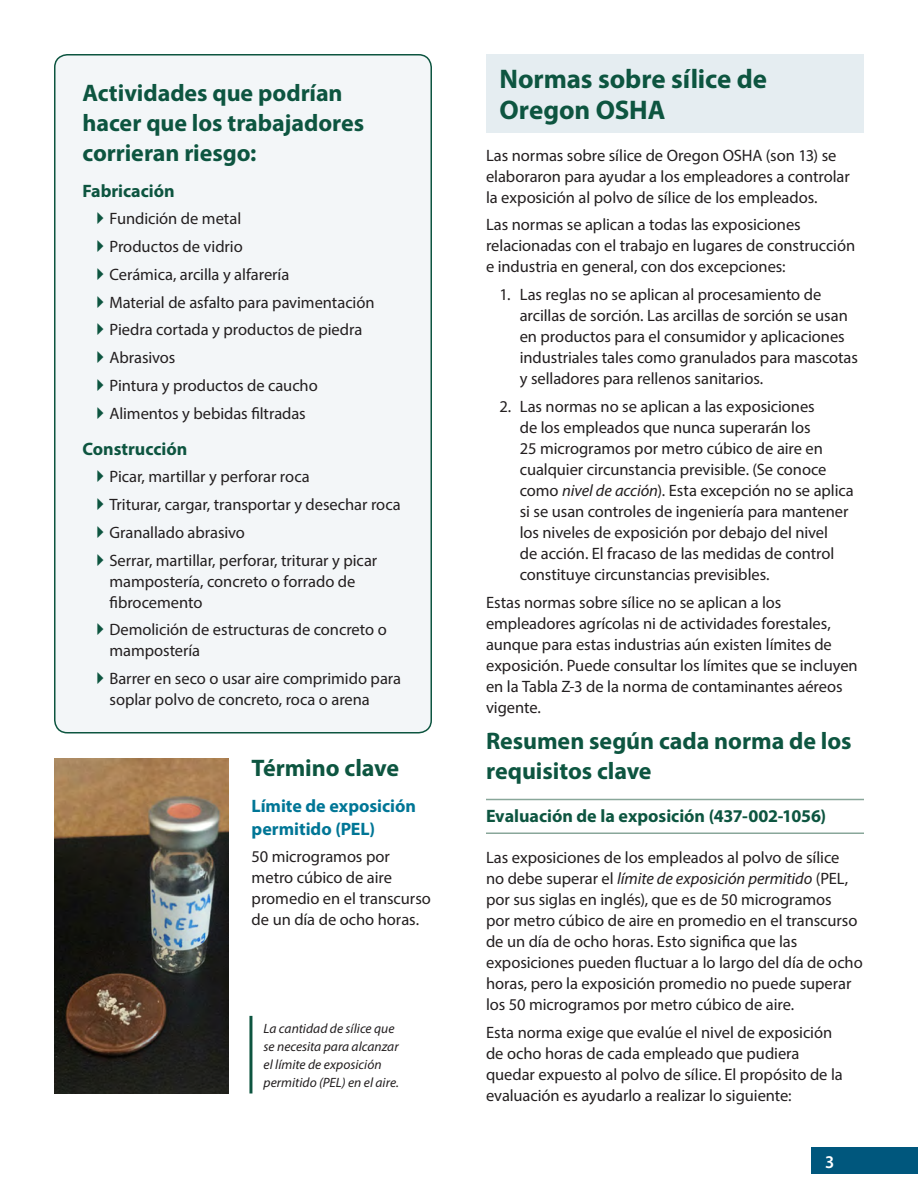
<style>
.page{position:relative;width:918px;height:1188px;background:#fff}
.page>*{position:absolute;margin:0;border:0;box-sizing:border-box;transform-origin:0 0}
.Body_-_Section_Headi{font:700 27px/31.5px "Myriad Pro";letter-spacing:-.005em;color:#0d5540}
.Body_-_Section_Title{font:700 24px/30px "Myriad Pro";letter-spacing:-.005em;color:#0d5540}
.Body_-_Section_Intro{font:700 18px "Myriad Pro";color:#0d5540}
.Body_-_Section_Subhe{font:700 18px/22.5px "Myriad Pro";color:#007696}
.Heading_-_Subhead__b{font:700 18px "Myriad Pro";color:#0d5540}
.t1{font:600 18px "Myriad Pro";color:#fff;scale:.95 1}
.Body_-_Text{font:16.5px/21px "Myriad Pro";letter-spacing:-.005em;color:#231f20}
.Body_-_Text-2{font:italic 13.5px/18px "Myriad Pro";color:#231f20}
.s1{font-style:italic}
</style>
<div class="page">
<div style="left:812px;top:1148px;width:106px;height:26px;background:#00577d"></div>
<div style="left:55px;top:55px;width:376px;height:678px;background:#f3f6f8;border-radius:13px"></div>
<div style="left:54px;top:54px;width:378px;height:680px;border:2px solid #0d5540;border-radius:13px"></div>
<div style="left:486px;top:54px;width:378px;height:79px;background:#e5edf1"></div>
<hr style="left:486px;top:832px;width:378px;height:2px;background:#89a79a">
<hr style="left:486px;top:799px;width:378px;height:1px;background:#89a79a">
<img style="left:54px;top:758px;width:175px;height:336px">
<hr style="left:249px;top:1016px;width:3px;height:78px;background:#0d5540">
<p class="Body_-_Section_Title" style="left:82px;top:77px;width:283px">Actividades que podrían hacer que los trabajadores corrieran riesgo:</p>
<p class="Heading_-_Subhead__b" style="left:82px;top:179px;width:94px">Fabricación</p>
<p class="Body_-_Text" style="left:109px;top:208px;width:133px">Fundición de metal</p>
<p class="Body_-_Text" style="left:109px;top:236px;width:135px">Productos de vidrio</p>
<p class="Body_-_Text" style="left:109px;top:263px;width:181px">Cerámica, arcilla y alfarería</p>
<p class="Body_-_Text" style="left:109px;top:291px;width:267px">Material de asfalto para pavimentación</p>
<p class="Body_-_Text" style="left:109px;top:319px;width:255px">Piedra cortada y productos de piedra</p>
<p class="Body_-_Text" style="left:109px;top:347px;width:67px">Abrasivos</p>
<p class="Body_-_Text" style="left:109px;top:374px;width:210px">Pintura y productos de caucho</p>
<p class="Body_-_Text" style="left:109px;top:402px;width:198px">Alimentos y bebidas filtradas</p>
<p class="Heading_-_Subhead__b" style="left:82px;top:437px;width:106px">Construcción</p>
<p class="Body_-_Text" style="left:109px;top:466px;width:202px">Picar, martillar y perforar roca</p>
<p class="Body_-_Text" style="left:109px;top:494px;width:293px">Triturar, cargar, transportar y desechar roca</p>
<p class="Body_-_Text" style="left:109px;top:521px;width:137px">Granallado abrasivo</p>
<p class="Body_-_Text" style="left:109px;top:549px;width:269px">Serrar, martillar, perforar, triturar y picar mampostería, concreto o forrado de fibrocemento</p>
<p class="Body_-_Text" style="left:109px;top:619px;width:279px">Demolición de estructuras de concreto o mampostería</p>
<p class="Body_-_Text" style="left:109px;top:668px;width:293px">Barrer en seco o usar aire comprimido para soplar polvo de concreto, roca o arena</p>
<p class="Body_-_Section_Title" style="left:252px;top:752px;width:149px">Término clave</p>
<p class="Body_-_Section_Subhe" style="left:252px;top:794px;width:166px">Límite de exposición permitido (PEL)</p>
<p class="Body_-_Text" style="left:252px;top:846px;width:181px">50 microgramos por metro cúbico de aire promedio en el transcurso de un día de ocho horas.</p>
<p class="Body_-_Text-2" style="left:264px;top:1019px;width:137px">La cantidad de sílice que se necesita para alcanzar el límite de exposición permitido (PEL) en el aire.</p>
<p class="Body_-_Section_Headi" style="left:500px;top:62px;width:269px">Normas sobre sílice de<br>Oregon OSHA</p>
<p class="Body_-_Text" style="left:486px;top:144px;width:365px">Las normas sobre sílice de Oregon OSHA (son 13) se elaboraron para ayudar a los empleadores a controlar la exposición al polvo de sílice de los empleados.</p>
<p class="Body_-_Text" style="left:486px;top:214px;width:371px">Las normas se aplican a todas las exposiciones relacionadas con el trabajo en lugares de construcción e industria en general, con dos excepciones:</p>
<p class="Body_-_Text" style="left:520px;top:284px;width:340px;text-indent:-20px">1. Las reglas no se aplican al procesamiento de arcillas de sorción. Las arcillas de sorción se usan en productos para el consumidor y aplicaciones industriales tales como granulados para mascotas y selladores para rellenos sanitarios.</p>
<p class="Body_-_Text" style="left:520px;top:395px;width:336px;text-indent:-20px">2. Las normas no se aplican a las exposiciones<br>de los empleados que nunca superarán los<br>25 microgramos por metro cúbico de aire en cualquier circunstancia previsible. (Se conoce como <span class="s1">nivel de acción</span>). Esta excepción no se aplica si se usan controles de ingeniería para mantener los niveles de exposición por debajo del nivel<br>de acción. El fracaso de las medidas de control constituye circunstancias previsibles.</p>
<p class="Body_-_Text" style="left:486px;top:591px;width:373px">Estas normas sobre sílice no se aplican a los empleadores agrícolas ni de actividades forestales, aunque para estas industrias aún existen límites de exposición. Puede consultar los límites que se incluyen en la Tabla Z-3 de la norma de contaminantes aéreos vigente.</p>
<p class="Body_-_Section_Title" style="left:486px;top:725px;width:367px">Resumen según cada norma de los requisitos clave</p>
<p class="Body_-_Section_Intro" style="left:486px;top:804px;width:342px">Evaluación de la exposición (437-002-1056)</p>
<p class="Body_-_Text" style="left:486px;top:847px;width:378px">Las exposiciones de los empleados al polvo de sílice<br>no debe superar el <span class="s1">límite de exposición permitido</span> (PEL, por sus siglas en inglés), que es de 50 microgramos<br>por metro cúbico de aire en promedio en el transcurso de un día de ocho horas. Esto significa que las exposiciones pueden fluctuar a lo largo del día de ocho horas, pero la exposición promedio no puede superar los 50 microgramos por metro cúbico de aire.</p>
<p class="Body_-_Text" style="left:486px;top:1022px;width:358px">Esta norma exige que evalúe el nivel de exposición de ocho horas de cada empleado que pudiera quedar expuesto al polvo de sílice. El propósito de la evaluación es ayudarlo a realizar lo siguiente:</p>
<p class="t1" style="left:825px;top:1150px;width:11px">3</p>
</div>
